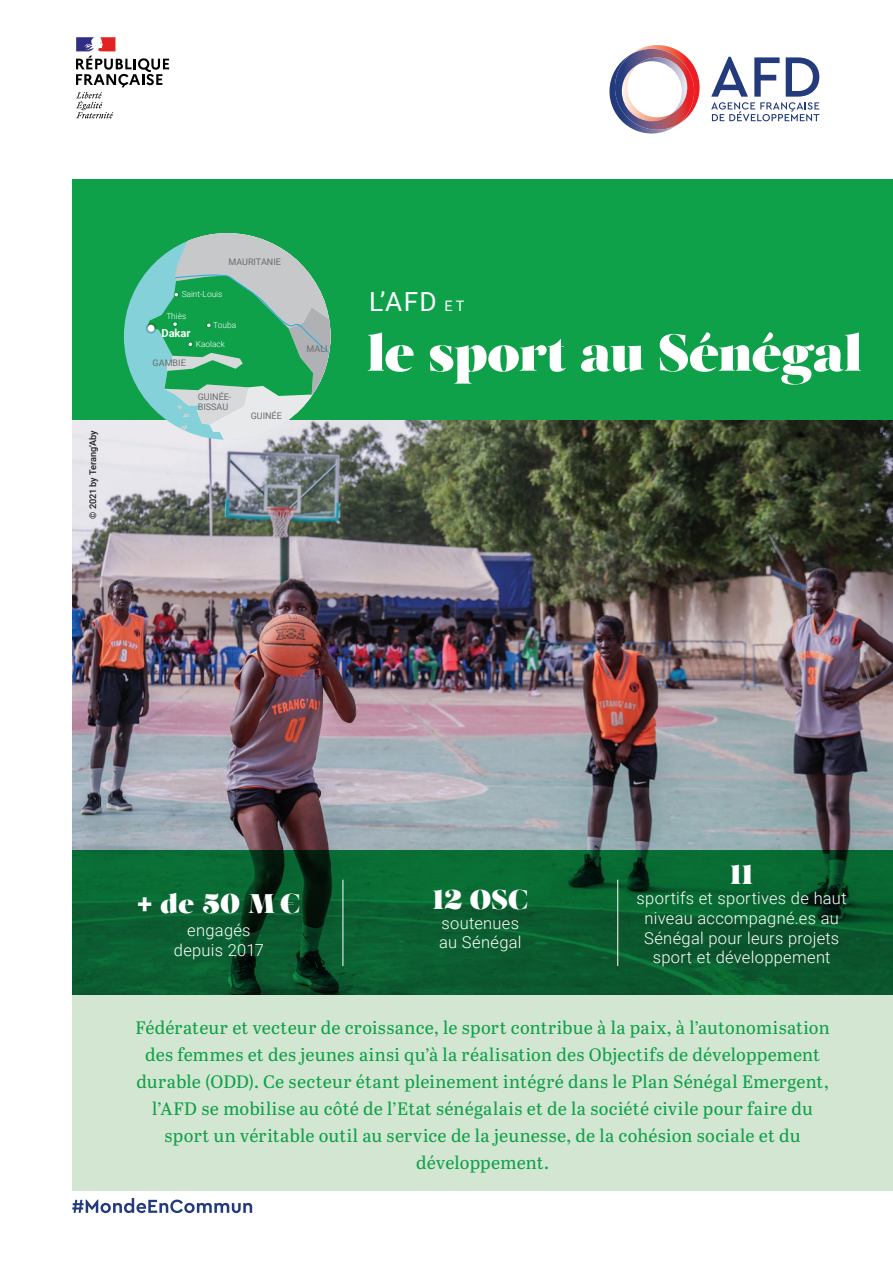
<style>
.page{position:relative;width:893px;height:1263px;background:#fff}
.page>*{position:absolute;margin:0;border:0;box-sizing:border-box;transform-origin:0 0}
.COUV_Titre{font:51.3px "Salome";letter-spacing:-.015em;color:#fff}
.Chiffre_Clé_-_L1{font:27px "Salome";color:#fff}
.COUVERTURE_-_Texte_c{font:27px "Salome";letter-spacing:.01em;color:#fff}
.t1{font:26.25px "Roboto";color:#fff}
.COUVERTURE_-_Texte_c-2{font:18px/27px "Abril Text";letter-spacing:.015em;color:#0fa14a;text-align:center}
.COUVERTURE_-_Texte_c-3{font:300 16.5px/19.8px "Roboto";letter-spacing:.015em;color:#fff;text-align:center}
.t2{font:700 11.1px "Roboto";color:#fff}
.copyright{font:500 9.15px "Roboto";letter-spacing:-.01em;color:#231f20}
.t3{font:9px/9.8px "Roboto";color:#6c6d70}
.t4{font:300 8.4px "Roboto";color:#fff}
.s1{font-size:14.4px}
.s2{font-family:"Roboto";font-weight:700}
</style>
<div class="page">
<svg style="left:609px;top:45px;width:91px;height:89px"></svg>
<img style="left:615px;top:49px;width:79px;height:81px">
<svg style="left:711px;top:57px;width:108px;height:64px"></svg>
<svg style="left:72px;top:1198px;width:180px;height:15px"></svg>
<svg style="left:76px;top:37px;width:93px;height:81px"></svg>
<div style="left:72px;top:179px;width:821px;height:241px;background:#0fa14a"></div>
<img style="left:72px;top:420px;width:821px;height:431px">
<svg style="left:124px;top:233px;width:207px;height:207px"></svg>
<svg style="left:146px;top:323px;width:10px;height:11px"></svg>
<div style="left:148px;top:325px;width:7px;height:7px;background:#fff;border-radius:50%"></div>
<svg style="left:72px;top:851px;width:821px;height:144px;background:#095c2e"></svg>
<hr style="left:617px;top:880px;width:1px;height:86px;background:#fff">
<hr style="left:343px;top:880px;width:1px;height:86px;background:#fff">
<div style="left:72px;top:995px;width:821px;height:196px;background:#d3e6d1"></div>
<p class="copyright" style="left:87px;top:519px;width:90px;rotate:-90deg">© 2021 by Terang’Aby</p>
<p class="t3" style="left:228px;top:256px;width:54px">MAURITANIE</p>
<p class="t4" style="left:182px;top:288px;width:42px">Saint-Louis</p>
<p class="t4" style="left:213px;top:319px;width:24px">Touba</p>
<p class="t2" style="left:161px;top:325px;width:31px">Dakar</p>
<p class="t4" style="left:166px;top:310px;width:22px">Thiès</p>
<p class="t3" style="left:153px;top:357px;width:35px">GAMBIE</p>
<p class="t4" style="left:196px;top:338px;width:31px">Kaolack</p>
<p class="t3" style="left:198px;top:392px;width:35px">GUINÉE-<br>BISSAU</p>
<p class="t3" style="left:251px;top:410px;width:33px">GUINÉE</p>
<p class="t3" style="left:307px;top:344px;width:23px">MALI</p>
<p class="t1" style="left:369px;top:283px;width:97px">L’AFD <span class="s1">E T</span></p>
<p class="COUV_Titre" style="left:367px;top:319px;width:497px">le sport au Sénégal</p>
<p class="Chiffre_Clé_-_L1" style="left:138px;top:885px;width:164px"><span class="s2">+</span> de 50 M €</p>
<p class="COUVERTURE_-_Texte_c-3" style="left:187px;top:920px;width:65px">engagés</p>
<p class="COUVERTURE_-_Texte_c-3" style="left:174px;top:940px;width:92px">depuis 2017</p>
<p class="COUVERTURE_-_Texte_c" style="left:433px;top:881px;width:97px">12 OSC</p>
<p class="COUVERTURE_-_Texte_c-3" style="left:442px;top:912px;width:79px">soutenues</p>
<p class="COUVERTURE_-_Texte_c-3" style="left:439px;top:932px;width:84px">au Sénégal</p>
<p class="COUVERTURE_-_Texte_c" style="left:730px;top:857px;width:25px">11</p>
<p class="COUVERTURE_-_Texte_c-3" style="left:637px;top:888px;width:212px">sportifs et sportives de haut niveau accompagné.es au<br>Sénégal pour leurs projets sport et développement</p>
<p class="COUVERTURE_-_Texte_c-2" style="left:135px;top:1013px;width:696px">Fédérateur et vecteur de croissance, le sport contribue à la paix, à l’autonomisation des femmes et des jeunes ainsi qu’à la réalisation des Objectifs de développement durable (ODD). Ce secteur étant pleinement intégré dans le Plan Sénégal Emergent, l’AFD se mobilise au côté de l’Etat sénégalais et de la société civile pour faire du sport un véritable outil au service de la jeunesse, de la cohésion sociale et du développement.</p>
</div>
